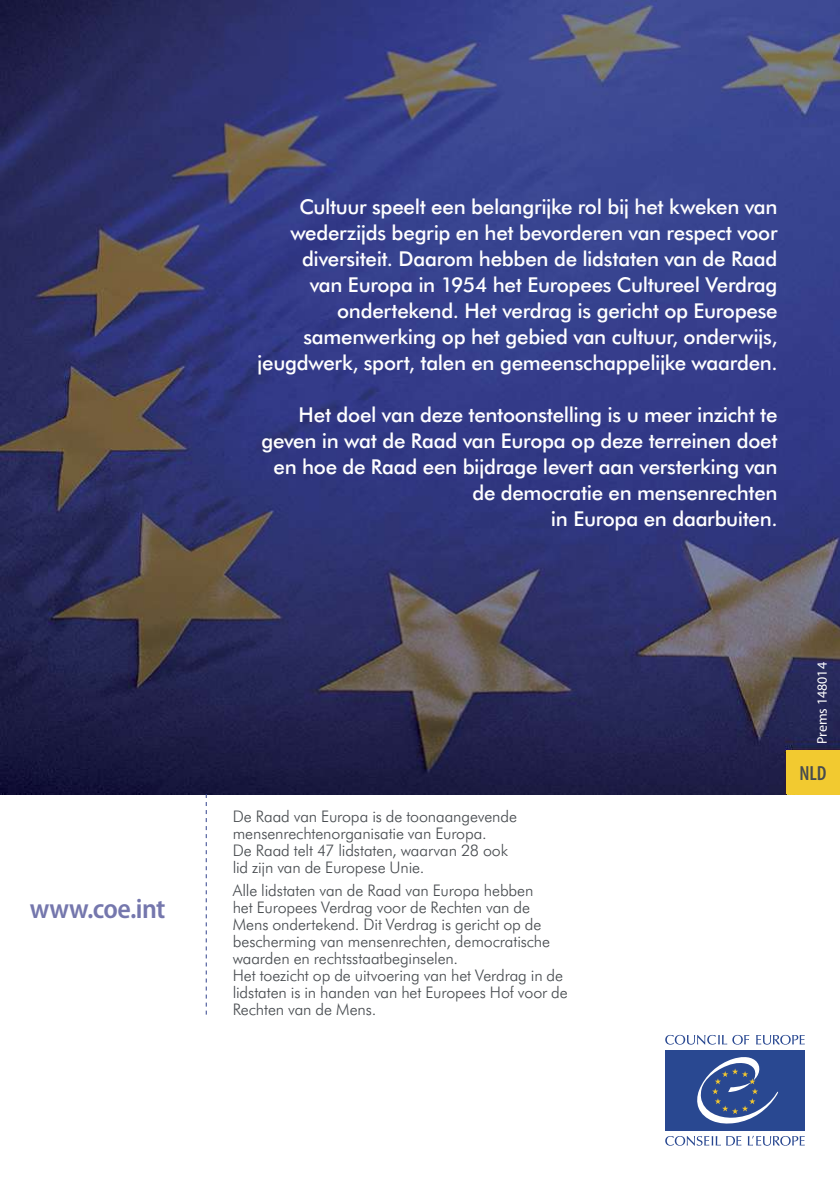
<style>
.page{position:relative;width:840px;height:1191px;background:#fff}
.page>*{position:absolute;margin:0;border:0;box-sizing:border-box;transform-origin:0 0}
.t1{font:600 semi-condensed 28px "Myriad Pro";letter-spacing:-.025em;color:#7577ad}
.t2{font:500 20.4px/26px "Futura BT";letter-spacing:-.015em;color:#fff;text-align:right}
.t3{font:600 condensed 20.4px "Myriad Pro";color:#474b4f}
.t4{font:300 16px/17px "Futura BT";letter-spacing:-.005em;color:#474b4f}
.t5{font:14px "Myriad Pro";color:#fff}
</style>
<div class="page">
<img style="left:0;top:0;width:839px;height:794px">
<svg style="left:206px;top:794px;width:1px;height:220px"></svg>
<div style="left:785px;top:750px;width:54px;height:44px;background:#f2ca30"></div>
<svg style="left:732px;top:1035px;width:16px;height:9px"></svg>
<svg style="left:756px;top:1035px;width:48px;height:9px"></svg>
<svg style="left:665px;top:1035px;width:61px;height:9px"></svg>
<svg style="left:747px;top:1135px;width:57px;height:10px"></svg>
<svg style="left:665px;top:1136px;width:76px;height:9px"></svg>
<div style="left:665px;top:1050px;width:139px;height:80px;background:#294891"></div>
<svg style="left:697px;top:1057px;width:81px;height:67px"></svg>
<h1 class="t1" style="left:30px;top:891px;width:137px">www.coe.int</h1>
<p class="t2" style="left:257px;top:196px;width:521px">Cultuur speelt een belangrijke rol bij het kweken van wederzijds begrip en het bevorderen van respect voor diversiteit. Daarom hebben de lidstaten van de Raad<br>van Europa in 1954 het Europees Cultureel Verdrag ondertekend. Het verdrag is gericht op Europese samenwerking op het gebied van cultuur, onderwijs, jeugdwerk, sport, talen en gemeenschappelijke waarden.</p>
<p class="t2" style="left:261px;top:404px;width:517px">Het doel van deze tentoonstelling is u meer inzicht te geven in wat de Raad van Europa op deze terreinen doet en hoe de Raad een bijdrage levert aan versterking van de democratie en mensenrechten<br>in Europa en daarbuiten.</p>
<p class="t4" style="left:232px;top:809px;width:286px">De Raad van Europa is de toonaangevende mensenrechtenorganisatie van Europa.<br>De Raad telt 47 lidstaten, waarvan 28 ook lid zijn van de Europese Unie.</p>
<p class="t4" style="left:232px;top:883px;width:336px">Alle lidstaten van de Raad van Europa hebben<br>het Europees Verdrag voor de Rechten van de Mens ondertekend. Dit Verdrag is gericht op de bescherming van mensenrechten, democratische waarden en rechtsstaatbeginselen.<br>Het toezicht op de uitvoering van het Verdrag in de lidstaten is in handen van het Europees Hof voor de Rechten van de Mens.</p>
<p class="t5" style="left:813px;top:744px;width:83px;rotate:-90deg">Prems 148014</p>
<p class="t3" style="left:799px;top:765px;width:28px">NLD</p>
</div>
